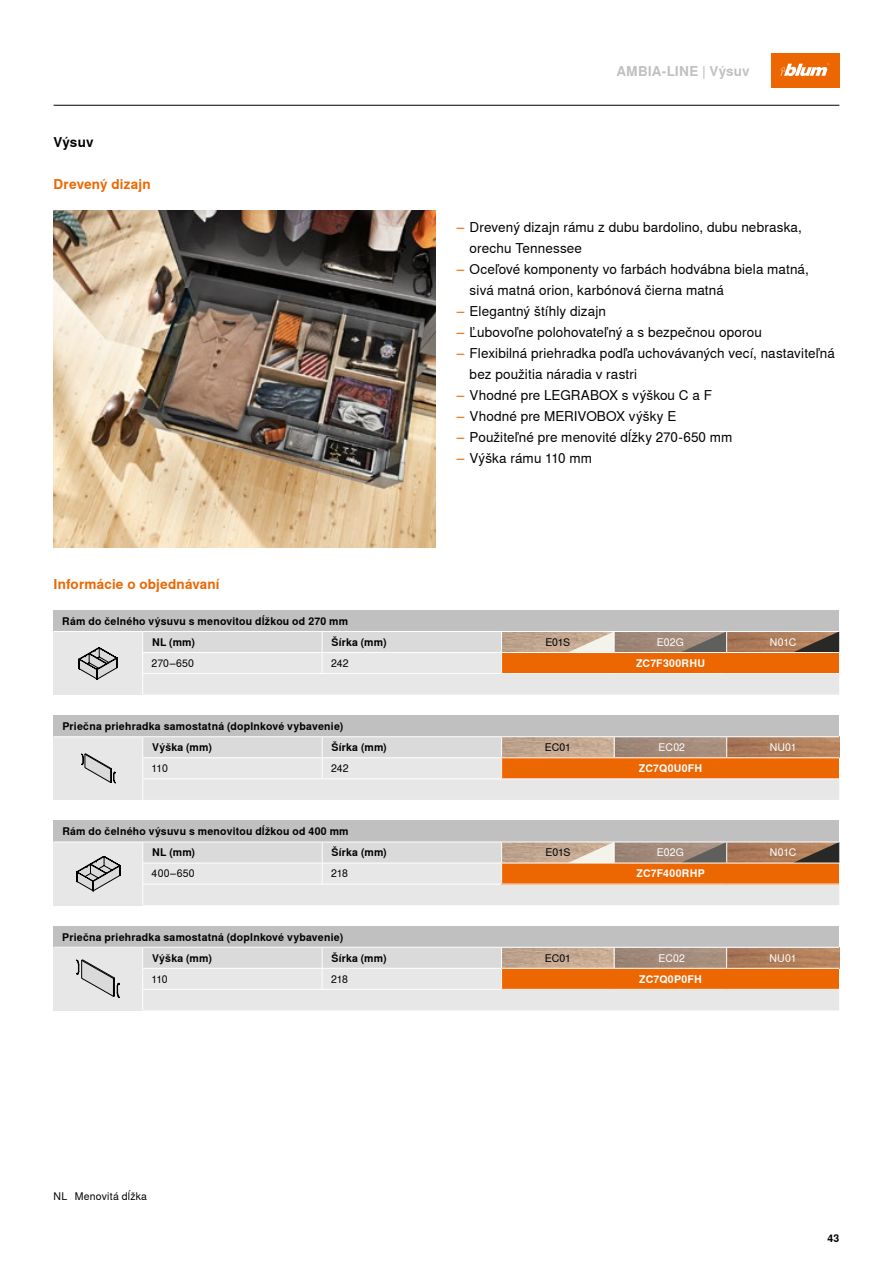
<style>
.page{position:relative;width:893px;height:1263px;background:#fff}
.page>*{position:absolute;margin:0;border:0;box-sizing:border-box;transform-origin:0 0}
.t1{font:13.5px/21px "Nimbus Sans Global";letter-spacing:.01em;color:#000}
._09_Tech_Subhead_Orange_Bold{font:700 13.5px "Nimbus Sans Global";letter-spacing:.01em;color:#ec6602}
._09_Tech_Head_33K_Bold_Right{font:700 13.5px "Nimbus Sans Global";letter-spacing:.01em;color:#c0c0c1}
._09_Tech_Subhead_Black_Bold{font:700 13.5px "Nimbus Sans Global";letter-spacing:.01em;color:#000}
._07_Table_Head_Black_Bold_Left{font:700 10.5px "Nimbus Sans Global";letter-spacing:.02em;color:#000}
._07_Table_Copy_Black_Regular_Left{font:10.5px "Nimbus Sans Global";letter-spacing:.015em;color:#000}
._07_Table_Art-Nr_White_Bold_Center{font:700 10.5px "Nimbus Sans Global";letter-spacing:.025em;color:#fff}
._07_White_Regular_Center{font:10.5px "Nimbus Sans Global";letter-spacing:.01em;color:#fff}
._07_Table_Copy_Black_Regular_Center{font:10.5px "Nimbus Sans Global";letter-spacing:-.01em;color:#000}
.s1{color:#ec6602}
</style>
<div class="page">
<img style="left:53px;top:210px;width:383px;height:337px">
<div style="left:53px;top:631px;width:90px;height:64px;background:#e7e7e7"></div>
<svg style="left:79px;top:647px;width:38px;height:32px"></svg>
<div style="left:54px;top:842px;width:89px;height:63px;background:#e7e7e7"></div>
<svg style="left:76px;top:856px;width:45px;height:35px"></svg>
<div style="left:54px;top:737px;width:89px;height:63px;background:#e7e7e7"></div>
<svg style="left:81px;top:753px;width:35px;height:30px"></svg>
<div style="left:53px;top:947px;width:90px;height:63px;background:#e7e7e7"></div>
<svg style="left:76px;top:960px;width:44px;height:38px"></svg>
<div style="left:771px;top:54px;width:68px;height:34px;background:#ec6602"></div>
<svg style="left:780px;top:63px;width:49px;height:13px"></svg>
<div style="left:53px;top:610px;width:786px;height:21px;background:#c0c0c1"></div>
<hr style="left:53px;top:631px;width:90px;height:1px;background:#fff">
<svg style="left:142px;top:631px;width:697px;height:64px;background:#dcc4b1"></svg>
<hr style="left:322px;top:673px;width:180px;height:1px;background:#fff">
<hr style="left:502px;top:673px;width:112px;height:1px;background:#fff">
<hr style="left:614px;top:673px;width:113px;height:1px;background:#fff">
<hr style="left:727px;top:673px;width:112px;height:1px;background:#fff">
<div style="left:53px;top:821px;width:786px;height:21px;background:#c0c0c1"></div>
<hr style="left:53px;top:842px;width:90px;height:1px;background:#fff">
<svg style="left:142px;top:842px;width:697px;height:63px;background:#dcc3b0"></svg>
<hr style="left:322px;top:884px;width:180px;height:1px;background:#fff">
<hr style="left:502px;top:884px;width:112px;height:1px;background:#fff">
<hr style="left:614px;top:884px;width:113px;height:1px;background:#fff">
<hr style="left:727px;top:884px;width:112px;height:1px;background:#fff">
<div style="left:53px;top:716px;width:786px;height:21px;background:#c0c0c1"></div>
<hr style="left:53px;top:736px;width:90px;height:1px;background:#fff">
<hr style="left:143px;top:736px;width:179px;height:1px;background:#fff">
<hr style="left:322px;top:736px;width:180px;height:1px;background:#fff">
<hr style="left:502px;top:736px;width:112px;height:1px;background:#fff">
<hr style="left:614px;top:736px;width:113px;height:1px;background:#fff">
<hr style="left:727px;top:736px;width:112px;height:1px;background:#fff">
<svg style="left:142px;top:737px;width:697px;height:63px;background:#dec4b0"></svg>
<hr style="left:142px;top:778px;width:180px;height:1px;background:#fff">
<hr style="left:322px;top:778px;width:180px;height:1px;background:#fff">
<hr style="left:502px;top:778px;width:112px;height:1px;background:#fff">
<hr style="left:614px;top:778px;width:113px;height:1px;background:#fff">
<hr style="left:727px;top:778px;width:112px;height:1px;background:#fff">
<div style="left:53px;top:926px;width:786px;height:21px;background:#c0c0c1"></div>
<hr style="left:53px;top:947px;width:90px;height:1px;background:#fff">
<svg style="left:142px;top:947px;width:697px;height:63px;background:#dec4b0"></svg>
<hr style="left:142px;top:989px;width:180px;height:1px;background:#fff">
<hr style="left:322px;top:989px;width:180px;height:1px;background:#fff">
<hr style="left:502px;top:989px;width:112px;height:1px;background:#fff">
<hr style="left:614px;top:989px;width:113px;height:1px;background:#fff">
<hr style="left:727px;top:989px;width:112px;height:1px;background:#fff">
<hr style="left:54px;top:105px;width:785px;height:1px;background:#000">
<p class="_09_Tech_Subhead_Black_Bold" style="left:53px;top:135px;width:42px">Výsuv</p>
<p class="_09_Tech_Subhead_Orange_Bold" style="left:54px;top:177px;width:99px">Drevený dizajn</p>
<p class="_09_Tech_Subhead_Orange_Bold" style="left:53px;top:577px;width:168px">Informácie o objednávaní</p>
<p class="_07_Table_Head_Black_Bold_Left" style="left:62px;top:615px;width:287px">Rám do čelného výsuvu s menovitou dĺžkou od 270 mm</p>
<p class="_07_Table_Head_Black_Bold_Left" style="left:152px;top:636px;width:44px">NL (mm)</p>
<p class="_07_Table_Head_Black_Bold_Left" style="left:331px;top:636px;width:57px">Šírka (mm)</p>
<p class="_09_Tech_Head_33K_Bold_Right" style="left:616px;top:63px;width:135px">AMBIA-LINE | Výsuv</p>
<p class="t1" style="left:470px;top:216px;width:334px;text-indent:-13px"><span class="s1">–</span> Drevený dizajn rámu z dubu bardolino, dubu nebraska, orechu Tennessee</p>
<p class="t1" style="left:470px;top:258px;width:341px;text-indent:-13px"><span class="s1">–</span> Oceľové komponenty vo farbách hodvábna biela matná, sivá matná orion, karbónová čierna matná</p>
<p class="t1" style="left:457px;top:301px;width:151px"><span class="s1">–</span> Elegantný štíhly dizajn</p>
<p class="t1" style="left:457px;top:322px;width:306px"><span class="s1">–</span> Ľubovoľne polohovateľný a s bezpečnou oporou</p>
<p class="t1" style="left:470px;top:343px;width:367px;text-indent:-13px"><span class="s1">–</span> Flexibilná priehradka podľa uchovávaných vecí, nastaviteľná bez použitia náradia v rastri</p>
<p class="t1" style="left:457px;top:385px;width:257px"><span class="s1">–</span> Vhodné pre LEGRABOX s výškou C a F</p>
<p class="t1" style="left:457px;top:406px;width:221px"><span class="s1">–</span> Vhodné pre MERIVOBOX výšky E</p>
<p class="t1" style="left:457px;top:427px;width:277px"><span class="s1">–</span> Použiteľné pre menovité dĺžky 270-650 mm</p>
<p class="t1" style="left:457px;top:448px;width:137px"><span class="s1">–</span> Výška rámu 110 mm</p>
<p class="_07_Table_Copy_Black_Regular_Center" style="left:545px;top:636px;width:26px">E01S</p>
<p class="_07_White_Regular_Center" style="left:657px;top:636px;width:29px">E02G</p>
<p class="_07_White_Regular_Center" style="left:770px;top:636px;width:28px">N01C</p>
<p class="_07_Table_Copy_Black_Regular_Left" style="left:152px;top:657px;width:44px">270–650</p>
<p class="_07_Table_Copy_Black_Regular_Left" style="left:331px;top:657px;width:19px">242</p>
<p class="_07_Table_Art-Nr_White_Bold_Center" style="left:636px;top:657px;width:70px">ZC7F300RHU</p>
<p class="_07_Table_Head_Black_Bold_Left" style="left:62px;top:720px;width:282px">Priečna priehradka samostatná (doplnkové vybavenie)</p>
<p class="_07_Table_Head_Black_Bold_Left" style="left:152px;top:741px;width:61px">Výška (mm)</p>
<p class="_07_Table_Head_Black_Bold_Left" style="left:332px;top:741px;width:57px">Šírka (mm)</p>
<p class="_07_Table_Copy_Black_Regular_Center" style="left:545px;top:741px;width:28px">EC01</p>
<p class="_07_White_Regular_Center" style="left:659px;top:741px;width:28px">EC02</p>
<p class="_07_White_Regular_Center" style="left:770px;top:741px;width:29px">NU01</p>
<p class="_07_Table_Copy_Black_Regular_Left" style="left:152px;top:762px;width:18px">110</p>
<p class="_07_Table_Copy_Black_Regular_Left" style="left:331px;top:762px;width:19px">242</p>
<p class="_07_Table_Art-Nr_White_Bold_Center" style="left:639px;top:762px;width:65px">ZC7Q0U0FH</p>
<p class="_07_Table_Head_Black_Bold_Left" style="left:62px;top:825px;width:288px">Rám do čelného výsuvu s menovitou dĺžkou od 400 mm</p>
<p class="_07_Table_Head_Black_Bold_Left" style="left:152px;top:846px;width:44px">NL (mm)</p>
<p class="_07_Table_Head_Black_Bold_Left" style="left:332px;top:846px;width:57px">Šírka (mm)</p>
<p class="_07_Table_Copy_Black_Regular_Center" style="left:545px;top:846px;width:26px">E01S</p>
<p class="_07_White_Regular_Center" style="left:657px;top:846px;width:29px">E02G</p>
<p class="_07_White_Regular_Center" style="left:770px;top:846px;width:28px">N01C</p>
<p class="_07_Table_Copy_Black_Regular_Left" style="left:152px;top:868px;width:44px">400–650</p>
<p class="_07_Table_Copy_Black_Regular_Left" style="left:331px;top:868px;width:18px">218</p>
<p class="_07_Table_Art-Nr_White_Bold_Center" style="left:637px;top:868px;width:70px">ZC7F400RHP</p>
<p class="_07_Table_Head_Black_Bold_Left" style="left:62px;top:931px;width:282px">Priečna priehradka samostatná (doplnkové vybavenie)</p>
<p class="_07_Table_Head_Black_Bold_Left" style="left:152px;top:952px;width:61px">Výška (mm)</p>
<p class="_07_Table_Head_Black_Bold_Left" style="left:331px;top:952px;width:57px">Šírka (mm)</p>
<p class="_07_Table_Copy_Black_Regular_Center" style="left:545px;top:952px;width:28px">EC01</p>
<p class="_07_White_Regular_Center" style="left:659px;top:952px;width:28px">EC02</p>
<p class="_07_White_Regular_Center" style="left:770px;top:952px;width:29px">NU01</p>
<p class="_07_Table_Copy_Black_Regular_Left" style="left:152px;top:973px;width:18px">110</p>
<p class="_07_Table_Copy_Black_Regular_Left" style="left:331px;top:973px;width:18px">218</p>
<p class="_07_Table_Art-Nr_White_Bold_Center" style="left:639px;top:973px;width:64px">ZC7Q0P0FH</p>
<p class="_07_Table_Copy_Black_Regular_Left" style="left:54px;top:1190px;width:15px">NL</p>
<p class="_07_Table_Copy_Black_Regular_Left" style="left:75px;top:1190px;width:74px">Menovitá dĺžka</p>
<p class="_07_Table_Head_Black_Bold_Left" style="left:827px;top:1232px;width:13px">43</p>
</div>
